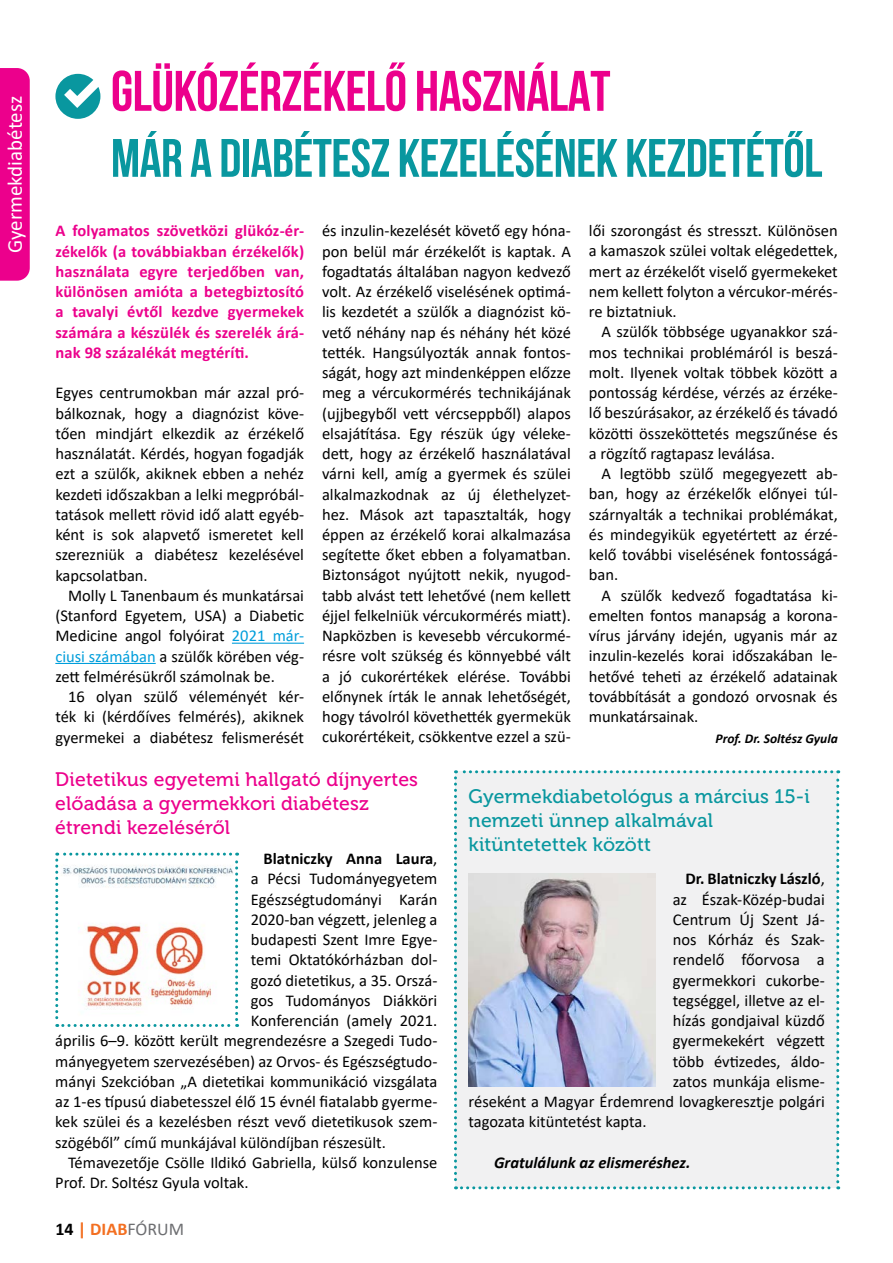
<style>
.page{position:relative;width:893px;height:1263px;background:#fff}
.page>*{position:absolute;margin:0;border:0;box-sizing:border-box;transform-origin:0 0}
.t1{font:700 57px "Bebas Neue";letter-spacing:-.01em;color:#ec008c}
.t2{font:700 54px "Bebas Neue";letter-spacing:-.01em;color:#09979f}
.t3{font:21px "Calibri";color:#fff}
.t4{font:19.5px/24px "Museo 500";letter-spacing:.01em;color:#ec008c}
.t5{font:19.5px/24px "Museo 500";letter-spacing:.01em;color:#09979f}
.t6{font:700 18px "Calibri";color:#f36f21}
.t7{font:16.5px/20.2px "Calibri";color:#000;text-align:justify}
.t8{font:700 16.5px/20.2px "Calibri";letter-spacing:.01em;color:#ec008c;text-align:justify}
.t9{font:700 16.5px "Calibri";color:#000}
.t10{font:italic 700 16.5px "Calibri";color:#000}
.t11{font:italic 700 13.5px "Calibri";color:#000}
.s1{color:#009edb}
.s2{font-weight:400}
.s3{color:#000}
.s4{font-weight:400;color:#6d6e71}
</style>
<div class="page">
<div style="left:454px;top:770px;width:385px;height:419px;background:#f1f1f2"></div>
<div style="left:0;top:68px;width:30px;height:213px;background:#ec008c"></div>
<hr style="left:232px;top:643px;width:72px;height:1px;background:#009edb">
<hr style="left:55px;top:663px;width:101px;height:1px;background:#009edb">
<svg style="left:55px;top:74px;width:45px;height:45px"></svg>
<svg style="left:55px;top:853px;width:183px;height:174px"></svg>
<img style="left:469px;top:874px;width:187px;height:212px">
<p class="t3" style="left:0;top:253px;width:159px;rotate:-90deg">Gyermekdiabétesz</p>
<h1 class="t1" style="left:111px;top:60px;width:501px">GLÜKÓZÉRZÉKELŐ HASZNÁLAT</h1>
<h2 class="t2" style="left:111px;top:129px;width:713px">MÁR A DIABÉTESZ KEZELÉSÉNEK KEZDETÉTŐL</h2>
<p class="t8" style="left:55px;top:220px;width:250px">A folyamatos szövetközi glükóz-ér&shy;zékelők (a továbbiakban érzékelők) használata egyre terjedőben van, különösen amióta a betegbiztosító a tavalyi évtől kezdve gyermekek számára a készülék és szerelék árá&shy;nak 98 százalékát megtéríti.</p>
<p class="t7" style="left:55px;top:382px;width:250px">Egyes centrumokban már azzal pró&shy;bálkoznak, hogy a diagnózist köve&shy;tően mindjárt elkezdik az érzékelő használatát. Kérdés, hogyan fogadják ezt a szülők, akiknek ebben a nehéz kezdeti időszakban a lelki megpróbál&shy;tatások mellett rövid idő alatt egyéb&shy;ként is sok alapvető ismeretet kell szerezniük a diabétesz kezelésével kapcsolatban.</p>
<p class="t7" style="left:55px;top:585px;width:250px;text-indent:13px">Molly L Tanenbaum és munkatársai (Stanford Egyetem, USA) a Diabetic Medicine angol folyóirat <span class="s1">2021 már&shy;ciusi számában</span> a szülők körében vég&shy;zett felmérésükről számolnak be.</p>
<p class="t7" style="left:55px;top:686px;width:250px;text-indent:13px">16 olyan szülő véleményét kér&shy;ték ki (kérdőíves felmérés), akiknek gyermekei a diabétesz felismerését</p>
<p class="t7" style="left:322px;top:220px;width:250px">és inzulin-kezelését követő egy hóna&shy;pon belül már érzékelőt is kaptak. A fogadtatás általában nagyon kedvező volt. Az érzékelő viselésének optimá&shy;lis kezdetét a szülők a diagnózist kö&shy;vető néhány nap és néhány hét közé tették. Hangsúlyozták annak fontos&shy;ságát, hogy azt mindenképpen előzze meg a vércukormérés technikájának (ujjbegyből vett vércseppből) alapos elsajátítása. Egy részük úgy véleke&shy;dett, hogy az érzékelő használatával várni kell, amíg a gyermek és szülei alkalmazkodnak az új élethelyzet&shy;hez. Mások azt tapasztalták, hogy éppen az érzékelő korai alkalmazása segítette őket ebben a folyamatban.<br>Biztonságot nyújtott nekik, nyugod&shy;tabb alvást tett lehetővé (nem kellett éjjel felkelniük vércukormérés miatt).<br>Napközben is kevesebb vércukormé&shy;résre volt szükség és könnyebbé vált a jó cukorértékek elérése. További előnynek írták le annak lehetőségét, hogy távolról követhették gyermekük cukorértékeit, csökkentve ezzel a szü-</p>
<p class="t7" style="left:589px;top:220px;width:250px">lői szorongást és stresszt. Különösen a kamaszok szülei voltak elégedettek, mert az érzékelőt viselő gyermekeket nem kellett folyton a vércukor-mérés&shy;re biztatniuk.</p>
<p class="t7" style="left:589px;top:321px;width:250px;text-indent:13px">A szülők többsége ugyanakkor szá&shy;mos technikai problémáról is beszá&shy;molt. Ilyenek voltak többek között a pontosság kérdése, vérzés az érzéke&shy;lő beszúrásakor, az érzékelő és távadó közötti összeköttetés megszűnése és a rögzítő ragtapasz leválása.</p>
<p class="t7" style="left:589px;top:463px;width:250px;text-indent:13px">A legtöbb szülő megegyezett ab&shy;ban, hogy az érzékelők előnyei túl&shy;szárnyalták a technikai problémákat, és mindegyikük egyetértett az érzé&shy;kelő további viselésének fontosságá&shy;ban.</p>
<p class="t7" style="left:589px;top:585px;width:250px;text-indent:13px">A szülők kedvező fogadtatása ki&shy;emelten fontos manapság a korona&shy;vírus járvány idején, ugyanis már az inzulin-kezelés korai időszakában le&shy;hetővé teheti az érzékelő adatainak továbbítását a gondozó orvosnak és munkatársainak.</p>
<p class="t11" style="left:715px;top:728px;width:124px">Prof. Dr. Soltész Gyula</p>
<p class="t4" style="left:55px;top:768px;width:364px">Dietetikus egyetemi hallgató díjnyertes előadása a gyermekkori diabétesz étrendi kezeléséről</p>
<p class="t9" style="left:264px;top:847px;width:175px">Blatniczky Anna Laura<span class="s2">,</span></p>
<p class="t7" style="left:251px;top:868px;width:188px">a Pécsi Tudományegyetem</p>
<p class="t7" style="left:251px;top:888px;width:188px">Egészségtudományi Karán</p>
<p class="t7" style="left:251px;top:909px;width:188px">2020-ban végzett, jelenleg a</p>
<p class="t7" style="left:251px;top:929px;width:188px">budapesti Szent Imre Egye-</p>
<p class="t7" style="left:251px;top:949px;width:188px">temi Oktatókórházban dol-</p>
<p class="t7" style="left:251px;top:969px;width:188px">gozó dietetikus, a 35. Orszá-</p>
<p class="t7" style="left:251px;top:990px;width:188px">gos Tudományos Diákköri</p>
<p class="t7" style="left:251px;top:1010px;width:188px">Konferencián (amely 2021.</p>
<p class="t7" style="left:55px;top:1030px;width:384px">április 6–9. között került megrendezésre a Szegedi Tudo-</p>
<p class="t7" style="left:55px;top:1050px;width:384px">mányegyetem szervezésében) az Orvos- és Egészségtudo-</p>
<p class="t7" style="left:55px;top:1071px;width:384px">mányi Szekcióban „A dietetikai kommunikáció vizsgálata</p>
<p class="t7" style="left:55px;top:1091px;width:384px">az 1-es típusú diabetesszel élő 15 évnél fiatalabb gyerme-</p>
<p class="t7" style="left:55px;top:1111px;width:384px">kek szülei és a kezelésben részt vevő dietetikusok szem-</p>
<p class="t7" style="left:55px;top:1131px;width:332px">szögéből” című munkájával különdíjban részesült.</p>
<p class="t7" style="left:68px;top:1152px;width:371px">Témavezetője Csölle Ildikó Gabriella, külső konzulense</p>
<p class="t7" style="left:55px;top:1172px;width:195px">Prof. Dr. Soltész Gyula voltak.</p>
<p class="t6" style="left:55px;top:1216px;width:130px"><span class="s3">14</span> | DIAB<span class="s4">FÓRUM</span></p>
<p class="t5" style="left:469px;top:785px;width:343px">Gyermekdiabetológus a március 15-i nemzeti ünnep alkalmával kitüntetettek között</p>
<p class="t9" style="left:685px;top:867px;width:141px">Dr. Blatniczky László<span class="s2">,</span></p>
<p class="t7" style="left:673px;top:888px;width:154px">az Észak-Közép-budai</p>
<p class="t7" style="left:673px;top:909px;width:154px">Centrum Új Szent Já-</p>
<p class="t7" style="left:673px;top:929px;width:154px">nos Kórház és Szak-</p>
<p class="t7" style="left:673px;top:949px;width:154px">rendelő főorvosa a</p>
<p class="t7" style="left:673px;top:969px;width:154px">gyermekkori cukorbe-</p>
<p class="t7" style="left:673px;top:990px;width:154px">tegséggel, illetve az el-</p>
<p class="t7" style="left:673px;top:1010px;width:154px">hízás gondjaival küzdő</p>
<p class="t7" style="left:673px;top:1030px;width:154px">gyermekekért végzett</p>
<p class="t7" style="left:673px;top:1050px;width:154px">több évtizedes, áldo-</p>
<p class="t7" style="left:673px;top:1071px;width:154px">zatos munkája elisme-</p>
<p class="t7" style="left:469px;top:1091px;width:358px">réseként a Magyar Érdemrend lovagkeresztje polgári</p>
<p class="t7" style="left:469px;top:1111px;width:179px">tagozata kitüntetést kapta.</p>
<p class="t10" style="left:494px;top:1151px;width:198px">Gratulálunk az elismeréshez.</p>
</div>
